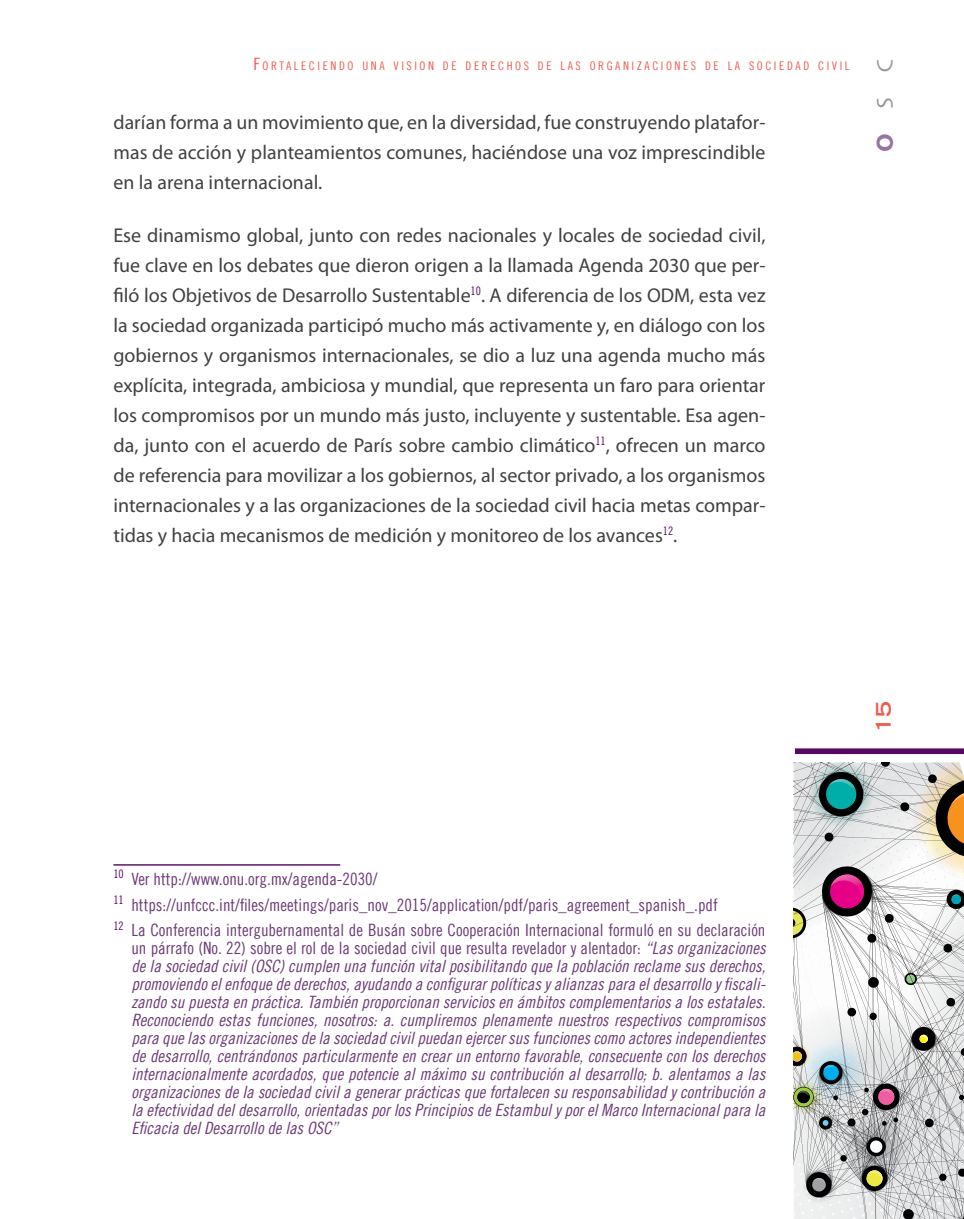
<style>
.page{position:relative;width:964px;height:1219px;background:#fff}
.page>*{position:absolute;margin:0;border:0;box-sizing:border-box;transform-origin:0 0}
.t1{font:24px "Skia";color:#9a969a}
.t2{font:20px/30px "Myriad Pro";color:#414042;text-align:justify}
.t3{font:700 expanded 20px "Trade Gothic LT";color:#f15b4e;scale:1.1 1}
.t4{font:17px/18px "Trade Gothic LT Cond Eighteen Obl";color:#6c3a77;text-align:justify}
.t5{font:17px/25.6px "Trade Gothic LT Cond Eighteen";color:#6c3a77}
.t6{font:11.8px "Trade Gothic LT Cond Eighteen";letter-spacing:.215em;color:#f15b4e}
.s1{font-size:17px}
.s2{color:#9574a0}
.s3{font-family:"Trade Gothic LT Cond Eighteen Obl"}
</style>
<div class="page">
<svg style="left:794px;top:763px;width:170px;height:456px"></svg>
<div style="left:795px;top:748px;width:169px;height:6px;background:#570861"></div>
<hr style="left:113px;top:864px;width:227px;height:2px;background:#570861">
<p class="t6" style="left:253px;top:58px;width:597px"><span class="s1">F</span>ORTALECIENDO UNA VISION DE DERECHOS DE LAS ORGANIZACIONES DE LA SOCIEDAD CIVIL</p>
<p class="t1" style="left:870px;top:152px;width:94px;rotate:-90deg"><span class="s2">O</span>SC</p>
<p class="t2" style="left:113px;top:107px;width:653px">darían forma a un movimiento que, en la diversidad, fue construyendo platafor&shy;mas de acción y planteamientos comunes, haciéndose una voz imprescindible en la arena internacional.</p>
<p class="t2" style="left:113px;top:220px;width:654px">Ese dinamismo global, junto con redes nacionales y locales de sociedad civil, fue clave en los debates que dieron origen a la llamada Agenda 2030 que per&shy;filó los Objetivos de Desarrollo Sustentable<sup>10</sup>. A diferencia de los ODM, esta vez la sociedad organizada participó mucho más activamente y, en diálogo con los gobiernos y organismos internacionales, se dio a luz una agenda mucho más explícita, integrada, ambiciosa y mundial, que representa un faro para orientar los compromisos por un mundo más justo, incluyente y sustentable. Esa agen&shy;da, junto con el acuerdo de París sobre cambio climático<sup>11</sup>, ofrecen un marco de referencia para movilizar a los gobiernos, al sector privado, a los organismos internacionales y a las organizaciones de la sociedad civil hacia metas compar&shy;tidas y hacia mecanismos de medición y monitoreo de los avances<sup>12</sup>.</p>
<p class="t5" style="left:113px;top:866px;width:653px"><sup>10</sup> Ver http://www.onu.org.mx/agenda-2030/<br><sup>11</sup> https://unfccc.int/files/meetings/paris_nov_2015/application/pdf/paris_agreement_spanish_.pdf<br><sup>12</sup> La Conferencia intergubernamental de Busán sobre Cooperación Internacional formuló en su declaración</p>
<p class="t5" style="left:131px;top:935px;width:636px">un párrafo (No. 22) sobre el rol de la sociedad civil que resulta revelador y alentador: <span class="s3">“Las organizaciones</span></p>
<p class="t4" style="left:131px;top:957px;width:636px">de la sociedad civil (OSC) cumplen una función vital posibilitando que la población reclame sus derechos, promoviendo el enfoque de derechos, ayudando a configurar políticas y alianzas para el desarrollo y fiscali&shy;zando su puesta en práctica. También proporcionan servicios en ámbitos complementarios a los estatales.<br>Reconociendo estas funciones, nosotros: a. cumpliremos plenamente nuestros respectivos compromisos para que las organizaciones de la sociedad civil puedan ejercer sus funciones como actores independientes de desarrollo, centrándonos particularmente en crear un entorno favorable, consecuente con los derechos internacionalmente acordados, que potencie al máximo su contribución al desarrollo; b. alentamos a las organizaciones de la sociedad civil a generar prácticas que fortalecen su responsabilidad y contribución a la efectividad del desarrollo, orientadas por los Principios de Estambul y por el Marco Internacional para la Eficacia del Desarrollo de las OSC”</p>
<p class="t3" style="left:870px;top:733px;width:31px;rotate:-90deg">15</p>
</div>
